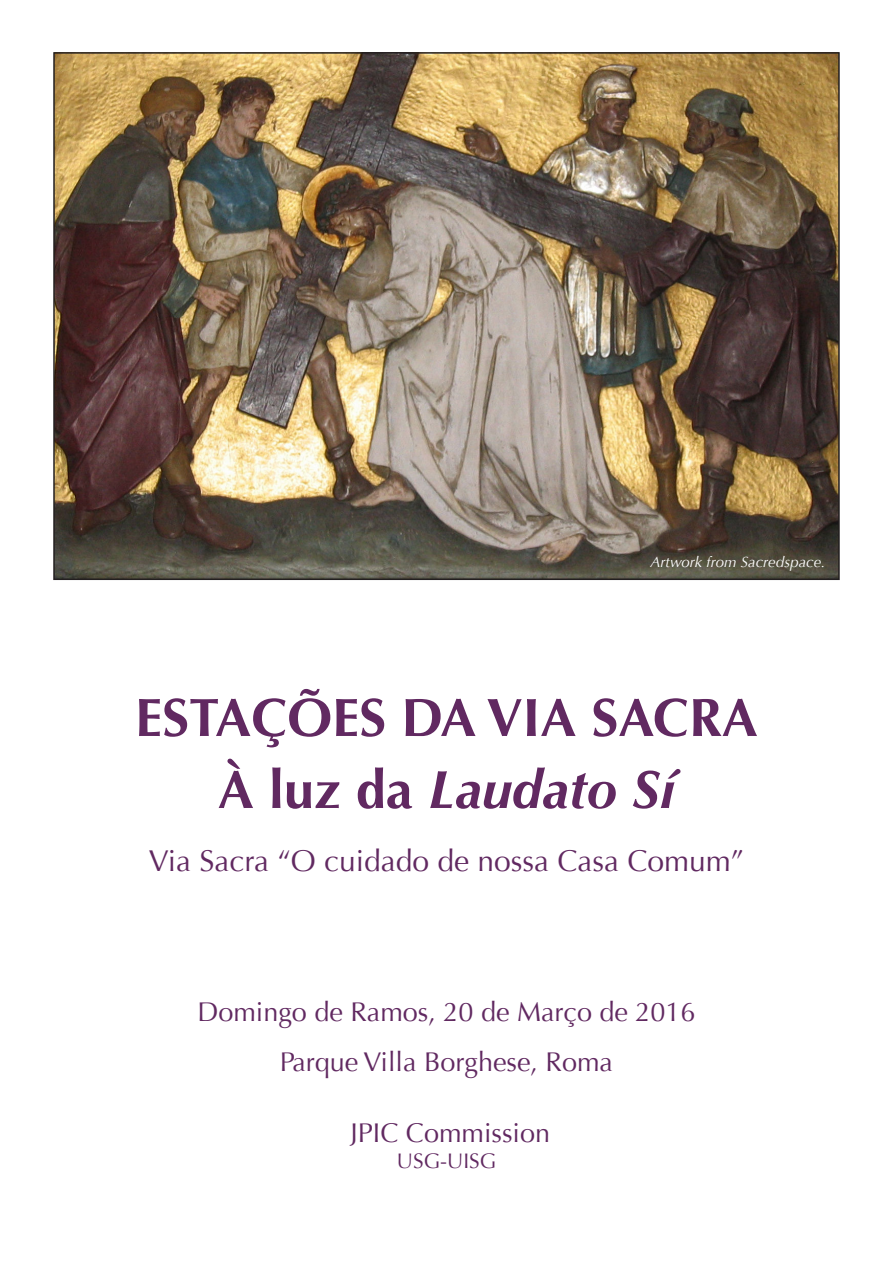
<style>
.page{position:relative;width:893px;height:1263px;background:#fff}
.page>*{position:absolute;margin:0;border:0;box-sizing:border-box;transform-origin:0 0}
.t1{font:700 54px "Optima";color:#612961}
.t2{font:italic 700 54px "Optima";color:#612961}
.t3{font:30px "Optima";color:#612961}
.t4{font:27px "Optima";color:#612961}
.t5{font:21px "Optima";color:#612961}
.t6{font:italic 15px "Optima";color:#fff}
.s1{font-style:normal}
</style>
<div class="page">
<img style="left:56px;top:55px;width:781px;height:522px">
<p class="t6" style="left:651px;top:553px;width:176px">Artwork from Sacredspace.</p>
<p class="t1" style="left:135px;top:686px;width:624px">ESTAÇÕES DA VIA SACRA</p>
<p class="t2" style="left:218px;top:758px;width:459px"><span class="s1">À luz da</span> Laudato Sí</p>
<p class="t3" style="left:149px;top:843px;width:597px">Via Sacra “O cuidado de nossa Casa Comum”</p>
<p class="t4" style="left:197px;top:996px;width:500px">Domingo de Ramos, 20 de Março de 2016</p>
<p class="t4" style="left:280px;top:1046px;width:335px">Parque Villa Borghese, Roma</p>
<p class="t4" style="left:350px;top:1117px;width:201px">JPIC Commission</p>
<p class="t5" style="left:397px;top:1148px;width:101px">USG-UISG</p>
</div>
